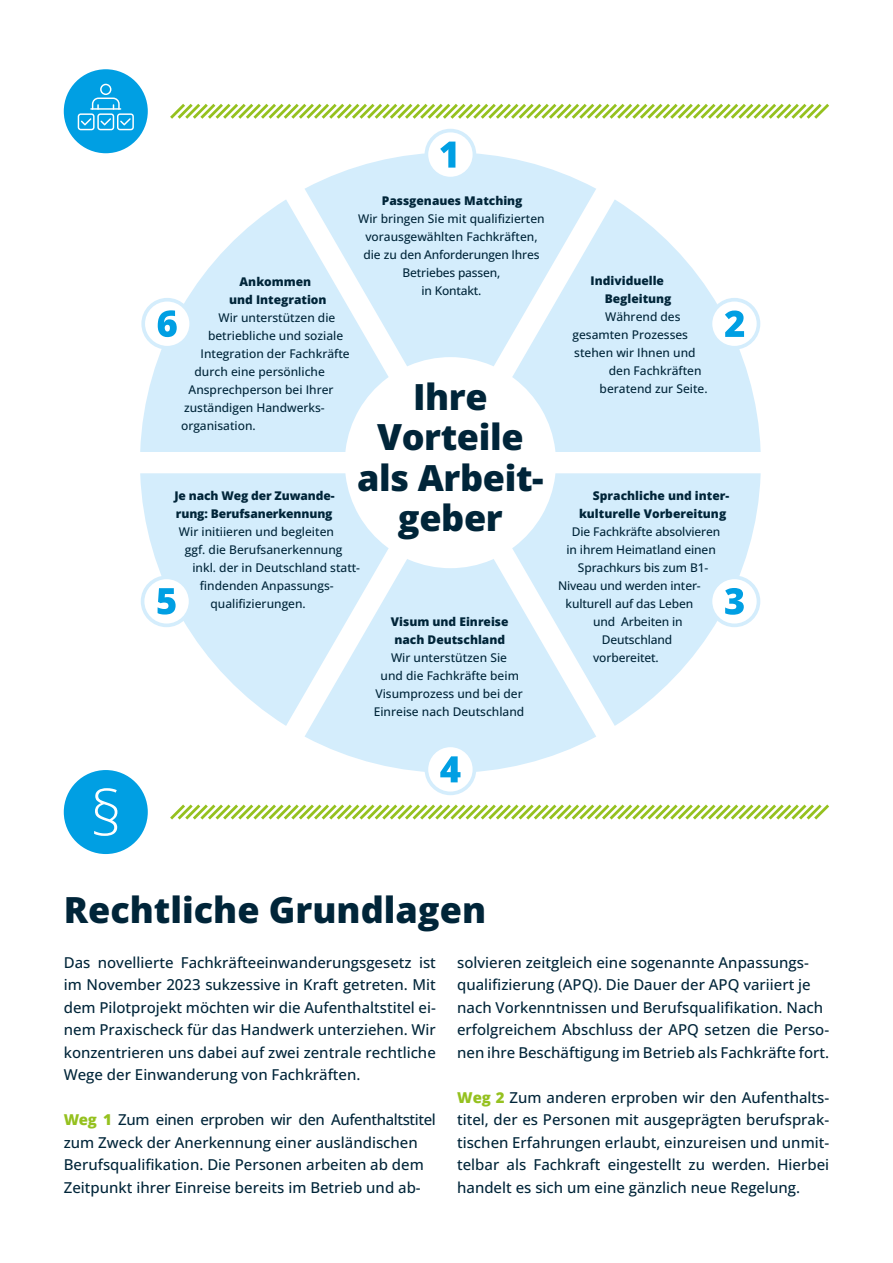
<style>
.page{position:relative;width:893px;height:1263px;background:#fff}
.page>*{position:absolute;margin:0;border:0;box-sizing:border-box;transform-origin:0 0}
.t1{font:800 36px/40.5px "Open Sans";letter-spacing:-.01em;color:#002539;text-align:center}
.t2{font:500 15px/22.5px "Open Sans";color:#002539;text-align:justify}
.t3{font:500 12px/18px "Open Sans";color:#002539;text-align:center}
.t4{font:800 12px/18px "Open Sans";color:#002539}
.s1{font-weight:800;color:#95c11f}
</style>
<div class="page">
<svg style="left:170px;top:103px;width:659px;height:16px"></svg>
<div style="left:64px;top:69px;width:84px;height:84px;background:#009fe3;border-radius:50%"></div>
<svg style="left:78px;top:84px;width:56px;height:46px"></svg>
<hr style="left:90px;top:108px;width:31px;height:2px;background:#fff">
<svg style="left:170px;top:804px;width:659px;height:16px"></svg>
<div style="left:64px;top:770px;width:84px;height:84px;background:#009fe3;border-radius:50%"></div>
<svg style="left:94px;top:788px;width:23px;height:48px"></svg>
<svg style="left:305px;top:152px;width:291px;height:214px;background:#d9effc"></svg>
<svg style="left:140px;top:199px;width:249px;height:253px;fill:#d4edfc"></svg>
<svg style="left:140px;top:473px;width:249px;height:253px;fill:#d4edfc"></svg>
<svg style="left:305px;top:559px;width:291px;height:213px;fill:#d4edfc"></svg>
<svg style="left:512px;top:473px;width:249px;height:253px;fill:#d4edfc"></svg>
<svg style="left:512px;top:199px;width:249px;height:253px;fill:#d4edfc"></svg>
<div style="left:426px;top:131px;width:48px;height:48px;background:#fff;border-radius:50%"></div>
<div style="left:425px;top:129px;width:51px;height:51px;border:4px solid #d4edfc;border-radius:50%"></div>
<svg style="left:440px;top:142px;width:15px;height:26px"></svg>
<div style="left:710px;top:300px;width:48px;height:48px;background:#fff;border-radius:50%"></div>
<div style="left:709px;top:298px;width:51px;height:52px;border:4px solid #d4edfc;border-radius:50%"></div>
<svg style="left:725px;top:310px;width:19px;height:27px"></svg>
<div style="left:710px;top:577px;width:48px;height:48px;background:#fff;border-radius:50%"></div>
<div style="left:709px;top:575px;width:51px;height:52px;border:4px solid #d4edfc;border-radius:50%"></div>
<svg style="left:725px;top:588px;width:19px;height:27px"></svg>
<div style="left:143px;top:577px;width:48px;height:48px;background:#fff;border-radius:50%"></div>
<div style="left:141px;top:575px;width:51px;height:52px;border:4px solid #d4edfc;border-radius:50%"></div>
<svg style="left:158px;top:588px;width:18px;height:26px"></svg>
<div style="left:426px;top:745px;width:48px;height:48px;background:#fff;border-radius:50%"></div>
<div style="left:425px;top:743px;width:51px;height:52px;border:4px solid #d4edfc;border-radius:50%"></div>
<svg style="left:440px;top:756px;width:20px;height:26px"></svg>
<div style="left:143px;top:300px;width:48px;height:48px;background:#fff;border-radius:50%"></div>
<div style="left:141px;top:298px;width:52px;height:52px;border:4px solid #d4edfc;border-radius:50%"></div>
<svg style="left:158px;top:310px;width:19px;height:27px"></svg>
<p class="t4" style="left:382px;top:191px;width:142px">Passgenaues Matching</p>
<p class="t3" style="left:358px;top:209px;width:188px">Wir bringen Sie mit qualifizierten vorausgewählten Fachkräften, die zu den Anforderungen Ihres</p>
<p class="t3" style="left:403px;top:263px;width:99px">Betriebes passen, in Kontakt.</p>
<p class="t4" style="left:591px;top:271px;width:75px">Individuelle</p>
<p class="t4" style="left:605px;top:289px;width:68px">Begleitung</p>
<p class="t3" style="left:605px;top:307px;width:77px">Während des</p>
<p class="t3" style="left:572px;top:325px;width:117px">gesamten Prozesses</p>
<p class="t3" style="left:574px;top:343px;width:123px">stehen wir Ihnen und</p>
<p class="t3" style="left:609px;top:361px;width:94px">den Fachkräften</p>
<p class="t3" style="left:600px;top:379px;width:109px">beratend zur Seite.</p>
<p class="t4" style="left:240px;top:272px;width:73px">Ankommen</p>
<p class="t4" style="left:229px;top:290px;width:99px">und Integration</p>
<p class="t3" style="left:219px;top:309px;width:118px">Wir unterstützen die</p>
<p class="t3" style="left:208px;top:327px;width:137px">betriebliche und soziale</p>
<p class="t3" style="left:201px;top:345px;width:151px">Integration der Fachkräfte</p>
<p class="t3" style="left:195px;top:363px;width:132px">durch eine persönliche</p>
<p class="t3" style="left:189px;top:381px;width:147px">Ansprechperson bei Ihrer</p>
<p class="t3" style="left:184px;top:399px;width:142px">zuständigen Handwerks-</p>
<p class="t3" style="left:181px;top:417px;width:76px">organisation.</p>
<p class="t1" style="left:413px;top:375px;width:76px">Ihre</p>
<p class="t1" style="left:357px;top:416px;width:188px">Vorteile als Arbeit&shy;geber</p>
<p class="t4" style="left:174px;top:486px;width:162px">Je nach Weg der Zuwande&shy;rung: Berufsanerkennung</p>
<p class="t3" style="left:179px;top:522px;width:157px">Wir initiieren und begleiten</p>
<p class="t3" style="left:185px;top:540px;width:159px">ggf. die Berufsanerkennung</p>
<p class="t3" style="left:192px;top:558px;width:169px">inkl. der in Deutschland statt-</p>
<p class="t3" style="left:200px;top:576px;width:135px">findenden Anpassungs-</p>
<p class="t3" style="left:210px;top:594px;width:97px">qualifizierungen.</p>
<p class="t4" style="left:579px;top:486px;width:152px;text-align:right">Sprachliche und inter&shy;kulturelle Vorbereitung</p>
<p class="t3" style="left:572px;top:523px;width:150px">Die Fachkräfte absolvieren</p>
<p class="t3" style="left:566px;top:541px;width:151px">in ihrem Heimatland einen</p>
<p class="t3" style="left:578px;top:559px;width:132px">Sprachkurs bis zum B1-</p>
<p class="t3" style="left:558px;top:577px;width:144px">Niveau und werden inter-</p>
<p class="t3" style="left:566px;top:595px;width:129px">kulturell auf das Leben</p>
<p class="t3" style="left:593px;top:613px;width:91px">und Arbeiten in</p>
<p class="t3" style="left:602px;top:631px;width:72px">Deutschland</p>
<p class="t3" style="left:593px;top:649px;width:67px">vorbereitet.</p>
<p class="t4" style="left:391px;top:612px;width:119px">Visum und Einreise</p>
<p class="t4" style="left:394px;top:630px;width:112px">nach Deutschland</p>
<p class="t3" style="left:374px;top:648px;width:152px">Wir unterstützen Sie<br>und die Fachkräfte beim<br>Visumprozess und bei der<br>Einreise nach Deutschland</p>
<p class="t1" style="left:64px;top:888px;width:424px">Rechtliche Grundlagen</p>
<p class="t2" style="left:457px;top:950px;width:353px">solvieren zeitgleich eine sogenannte Anpassungs-</p>
<p class="t2" style="left:457px;top:973px;width:355px">qualifizierung (APQ). Die Dauer der APQ variiert je</p>
<p class="t2" style="left:457px;top:995px;width:368px">nach Vorkenntnissen und Berufsqualifikation. Nach</p>
<p class="t2" style="left:457px;top:1018px;width:374px">erfolgreichem Abschluss der APQ setzen die Perso&shy;nen ihre Beschäftigung im Betrieb als Fachkräfte fort.</p>
<p class="t2" style="left:457px;top:1085px;width:374px"><span class="s1">Weg 2</span> Zum anderen erproben wir den Aufenthalts&shy;titel, der es Personen mit ausgeprägten berufsprak&shy;tischen Erfahrungen erlaubt, einzureisen und unmit&shy;telbar als Fachkraft eingestellt zu werden. Hierbei handelt es sich um eine gänzlich neue Regelung.</p>
<p class="t2" style="left:64px;top:950px;width:374px">Das novellierte Fachkräfteeinwanderungsgesetz ist im November 2023 sukzessive in Kraft getreten. Mit dem Pilotprojekt möchten wir die Aufenthaltstitel ei&shy;nem Praxischeck für das Handwerk unterziehen. Wir konzentrieren uns dabei auf zwei zentrale rechtliche Wege der Einwanderung von Fachkräften.</p>
<p class="t2" style="left:64px;top:1108px;width:374px"><span class="s1">Weg 1</span> Zum einen erproben wir den Aufenthaltstitel zum Zweck der Anerkennung einer ausländischen</p>
<p class="t2" style="left:64px;top:1153px;width:362px">Berufsqualifikation. Die Personen arbeiten ab dem</p>
<p class="t2" style="left:64px;top:1175px;width:358px">Zeitpunkt ihrer Einreise bereits im Betrieb und ab-</p>
</div>
